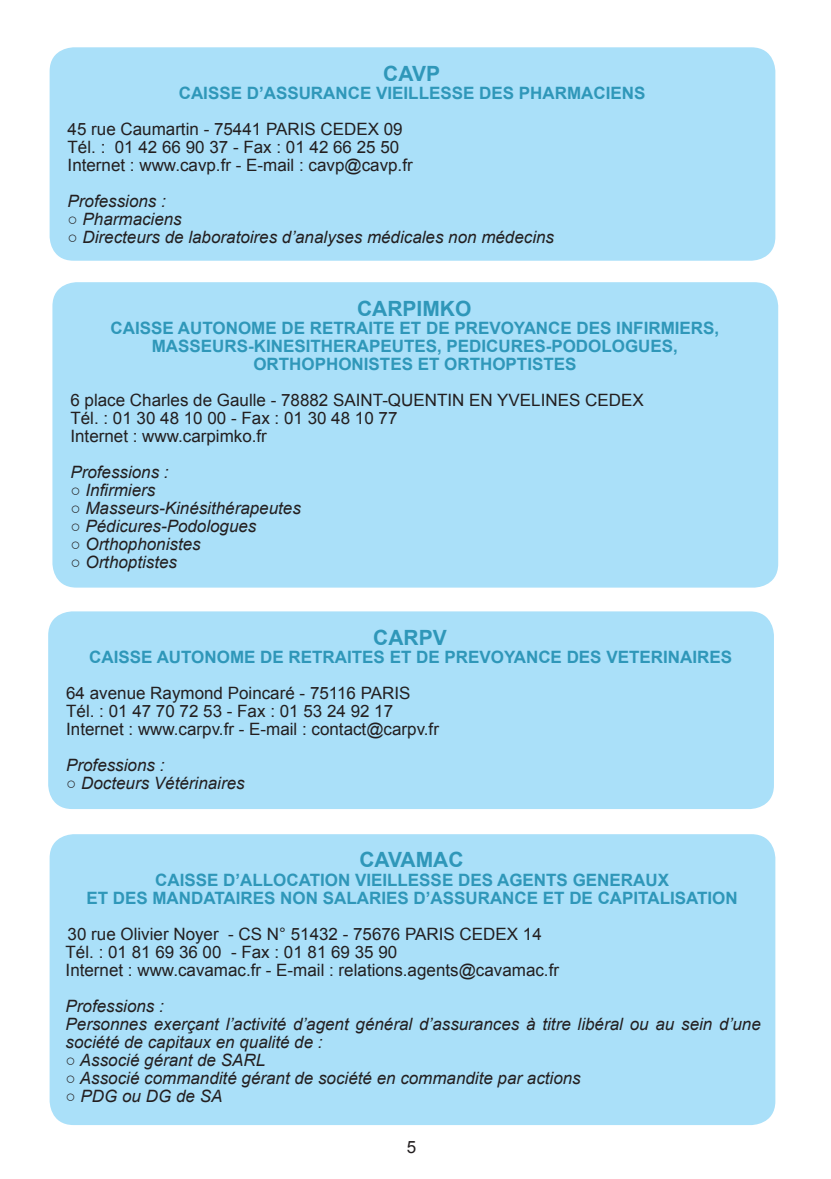
<style>
.page{position:relative;width:831px;height:1179px;background:#fff}
.page>*{position:absolute;margin:0;border:0;box-sizing:border-box;transform-origin:0 0}
.t1{font:700 21px "Arial";color:#2f97b9}
.t2{font:17px "Arial";color:#231f20}
.t3{font:italic 17px/18px "Arial";color:#231f20}
.t4{font:700 17px "Arial";color:#2f97b9}
</style>
<div class="page">
<div style="left:50px;top:47px;width:725px;height:214px;background:#aae0f9;border-radius:24px"></div>
<div style="left:52px;top:282px;width:726px;height:305px;background:#aae0f9;border-radius:24px"></div>
<div style="left:48px;top:611px;width:726px;height:198px;background:#aae0f9;border-radius:24px"></div>
<div style="left:50px;top:834px;width:725px;height:291px;background:#aae0f9;border-radius:24px"></div>
<p class="t1" style="left:383px;top:59px;width:58px">CAVP</p>
<p class="t4" style="left:179px;top:81px;width:468px">CAISSE D’ASSURANCE VIEILLESSE DES PHARMACIENS</p>
<p class="t2" style="left:68px;top:117px;width:337px">45 rue Caumartin - 75441 PARIS CEDEX 09</p>
<p class="t2" style="left:68px;top:135px;width:333px">Tél. : 01 42 66 90 37 - Fax : 01 42 66 25 50</p>
<p class="t2" style="left:68px;top:153px;width:347px">Internet : www.cavp.fr - E-mail : cavp@cavp.fr</p>
<p class="t3" style="left:68px;top:192px;width:100px">Professions :</p>
<p class="t3" style="left:68px;top:210px;width:116px">○ Pharmaciens</p>
<p class="t3" style="left:68px;top:228px;width:488px">○ Directeurs de laboratoires d’analyses médicales non médecins</p>
<p class="t1" style="left:357px;top:294px;width:116px">CARPIMKO</p>
<p class="t4" style="left:111px;top:316px;width:610px">CAISSE AUTONOME DE RETRAITE ET DE PREVOYANCE DES INFIRMIERS,</p>
<p class="t4" style="left:152px;top:334px;width:528px">MASSEURS-KINESITHERAPEUTES, PEDICURES-PODOLOGUES,</p>
<p class="t4" style="left:253px;top:352px;width:325px">ORTHOPHONISTES ET ORTHOPTISTES</p>
<p class="t2" style="left:70px;top:388px;width:575px">6 place Charles de Gaulle - 78882 SAINT-QUENTIN EN YVELINES CEDEX</p>
<p class="t2" style="left:70px;top:406px;width:328px">Tél. : 01 30 48 10 00 - Fax : 01 30 48 10 77</p>
<p class="t2" style="left:70px;top:424px;width:198px">Internet : www.carpimko.fr</p>
<p class="t3" style="left:70px;top:463px;width:100px">Professions :</p>
<p class="t3" style="left:70px;top:481px;width:86px">○ Infirmiers</p>
<p class="t3" style="left:70px;top:499px;width:232px">○ Masseurs-Kinésithérapeutes</p>
<p class="t3" style="left:70px;top:517px;width:188px">○ Pédicures-Podologues</p>
<p class="t3" style="left:70px;top:535px;width:132px">○ Orthophonistes</p>
<p class="t3" style="left:70px;top:553px;width:108px">○ Orthoptistes</p>
<p class="t1" style="left:373px;top:623px;width:75px">CARPV</p>
<p class="t4" style="left:89px;top:645px;width:644px">CAISSE AUTONOME DE RETRAITES ET DE PREVOYANCE DES VETERINAIRES</p>
<p class="t2" style="left:66px;top:681px;width:346px">64 avenue Raymond Poincaré - 75116 PARIS</p>
<p class="t2" style="left:66px;top:699px;width:328px">Tél. : 01 47 70 72 53 - Fax : 01 53 24 92 17</p>
<p class="t2" style="left:66px;top:717px;width:374px">Internet : www.carpv.fr - E-mail : contact@carpv.fr</p>
<p class="t3" style="left:66px;top:756px;width:100px">Professions :</p>
<p class="t3" style="left:66px;top:774px;width:180px">○ Docteurs Vétérinaires</p>
<p class="t1" style="left:359px;top:846px;width:106px">CAVAMAC</p>
<p class="t4" style="left:155px;top:868px;width:515px">CAISSE D’ALLOCATION VIEILLESSE DES AGENTS GENERAUX</p>
<p class="t4" style="left:86px;top:886px;width:653px">ET DES MANDATAIRES NON SALARIES D’ASSURANCE ET DE CAPITALISATION</p>
<p class="t2" style="left:68px;top:922px;width:476px">30 rue Olivier Noyer - CS N° 51432 - 75676 PARIS CEDEX 14</p>
<p class="t2" style="left:66px;top:940px;width:333px">Tél. : 01 81 69 36 00 - Fax : 01 81 69 35 90</p>
<p class="t2" style="left:66px;top:958px;width:495px">Internet : www.cavamac.fr - E-mail : relations.agents@cavamac.fr</p>
<p class="t3" style="left:66px;top:996px;width:100px">Professions :</p>
<p class="t3" style="left:66px;top:1014px;width:697px">Personnes exerçant l’activité d’agent général d’assurances à titre libéral ou au sein d’une société de capitaux en qualité de :</p>
<p class="t3" style="left:66px;top:1050px;width:201px">○ Associé gérant de SARL</p>
<p class="t3" style="left:66px;top:1068px;width:517px">○ Associé commandité gérant de société en commandite par actions</p>
<p class="t3" style="left:66px;top:1086px;width:158px">○ PDG ou DG de SA</p>
<p class="t2" style="left:407px;top:1135px;width:11px">5</p>
</div>
